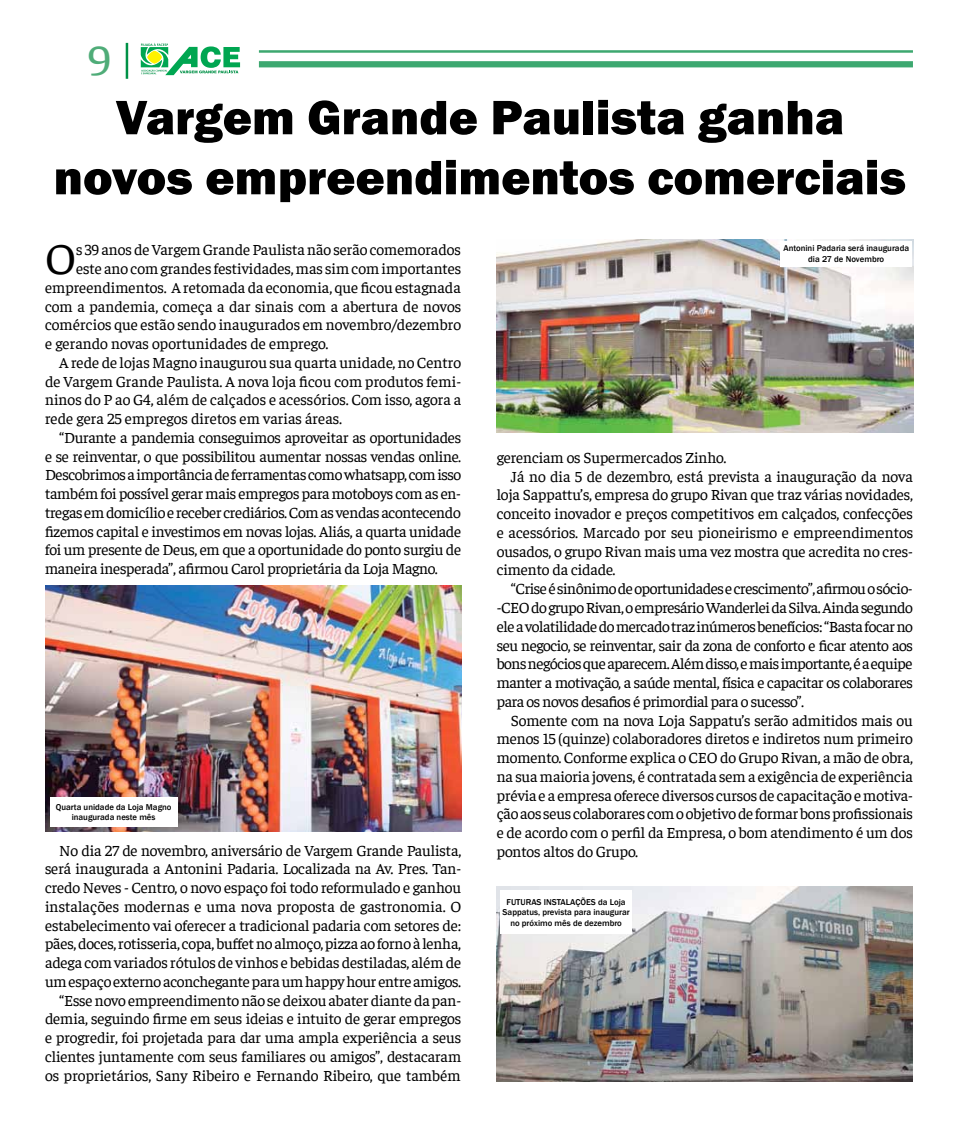
<style>
.page{position:relative;width:958px;height:1124px;background:#fff}
.page>*{position:absolute;margin:0;border:0;box-sizing:border-box;transform-origin:0 0}
.t1{font:800 50px/60px "Franklin Gothic";color:#000;text-align:center}
.t2{font:44.5px "Faustina";color:#000}
.t3{font:43.75px "Faustina";color:#4fac78;scale:1.09 1}
.t4{font:15.62px/18.8px "Faustina";letter-spacing:-.01em;color:#000;text-align:right}
.t5{font:15.62px "Faustina";letter-spacing:-.03em;color:#000}
.t6{font:500 8.75px/10.5px "Franklin Gothic";color:#000;text-align:center}
</style>
<div class="page">
<hr style="left:126px;top:43px;width:2px;height:36px;background:#009147">
<div style="left:259px;top:61px;width:653px;height:6px;background:#3da870"></div>
<hr style="left:259px;top:50px;width:653px;height:3px;background:#3da870">
<svg style="left:141px;top:43px;width:99px;height:32px"></svg>
<img style="left:496px;top:239px;width:417px;height:194px">
<img style="left:45px;top:586px;width:416px;height:245px">
<img style="left:496px;top:886px;width:416px;height:195px">
<div style="left:780px;top:241px;width:131px;height:25px;background:#fff"></div>
<div style="left:500px;top:890px;width:132px;height:43px;background:#fff"></div>
<div style="left:50px;top:797px;width:127px;height:29px;background:#fff"></div>
<h3 class="t3" style="left:88px;top:30px;width:23px">9</h3>
<h1 class="t1" style="left:54px;top:87px;width:853px">Vargem Grande Paulista ganha novos empreendimentos comerciais</h1>
<h2 class="t2" style="left:45px;top:229px;width:33px">O</h2>
<p class="t4" style="left:76px;top:239px;width:386px">s 39 anos de Vargem Grande Paulista não serão comemorados</p>
<p class="t4" style="left:76px;top:258px;width:387px">este ano com grandes festividades, mas sim com importantes</p>
<p class="t4" style="left:45px;top:277px;width:417px">empreendimentos. A retomada da economia, que ficou estagnada</p>
<p class="t4" style="left:45px;top:296px;width:417px">com a pandemia, começa a dar sinais com a abertura de novos</p>
<p class="t4" style="left:45px;top:314px;width:417px">comércios que estão sendo inaugurados em novembro/dezembro</p>
<p class="t4" style="left:45px;top:333px;width:285px">e gerando novas oportunidades de emprego.</p>
<p class="t4" style="left:59px;top:352px;width:403px">A rede de lojas Magno inaugurou sua quarta unidade, no Centro</p>
<p class="t4" style="left:45px;top:371px;width:417px">de Vargem Grande Paulista. A nova loja ficou com produtos femi-</p>
<p class="t4" style="left:45px;top:389px;width:417px">ninos do P ao G4, além de calçados e acessórios. Com isso, agora a</p>
<p class="t4" style="left:45px;top:408px;width:298px">rede gera 25 empregos diretos em varias áreas.</p>
<p class="t4" style="left:59px;top:427px;width:403px">“Durante a pandemia conseguimos aproveitar as oportunidades</p>
<p class="t4" style="left:45px;top:446px;width:417px">e se reinventar, o que possibilitou aumentar nossas vendas online.</p>
<p class="t4" style="left:45px;top:464px;width:418px">Descobrimos a importância de ferramentas como whatsapp, com isso</p>
<p class="t4" style="left:45px;top:483px;width:417px">também foi possível gerar mais empregos para motoboys com as en-</p>
<p class="t4" style="left:45px;top:502px;width:417px">tregas em domicílio e receber crediários. Com as vendas acontecendo</p>
<p class="t4" style="left:45px;top:521px;width:417px">fizemos capital e investimos em novas lojas. Aliás, a quarta unidade</p>
<p class="t4" style="left:45px;top:539px;width:417px">foi um presente de Deus, em que a oportunidade do ponto surgiu de</p>
<p class="t4" style="left:45px;top:558px;width:394px">maneira inesperada”, afirmou Carol proprietária da Loja Magno.</p>
<p class="t6" style="left:56px;top:801px;width:117px">Quarta unidade da Loja Magno inaugurada neste mês</p>
<p class="t4" style="left:45px;top:839px;width:418px">No dia 27 de novembro, aniversário de Vargem Grande Paulista, será inaugurada a Antonini Padaria. Localizada na Av. Pres. Tan&shy;credo Neves - Centro, o novo espaço foi todo reformulado e ganhou instalações modernas e uma nova proposta de gastronomia. O estabelecimento vai oferecer a tradicional padaria com setores de: pães, doces, rotisseria, copa, buffet no almoço, pizza ao forno à lenha, adega com variados rótulos de vinhos e bebidas destiladas, além de um espaço externo aconchegante para um happy hour entre amigos. “Esse novo empreendimento não se deixou abater diante da pan&shy;demia, seguindo firme em seus ideias e intuito de gerar empregos e progredir, foi projetada para dar uma ampla experiência a seus clientes juntamente com seus familiares ou amigos”, destacaram os proprietários, Sany Ribeiro e Fernando Ribeiro, que também</p>
<p class="t6" style="left:783px;top:243px;width:127px">Antonini Padaria será inaugurada dia 27 de Novembro</p>
<p class="t4" style="left:496px;top:447px;width:231px">gerenciam os Supermercados Zinho.</p>
<p class="t4" style="left:511px;top:466px;width:403px">Já no dia 5 de dezembro, está prevista a inauguração da nova</p>
<p class="t4" style="left:496px;top:484px;width:417px">loja Sappattu’s, empresa do grupo Rivan que traz várias novidades,</p>
<p class="t4" style="left:496px;top:503px;width:417px">conceito inovador e preços competitivos em calçados, confecções</p>
<p class="t4" style="left:496px;top:522px;width:418px">e acessórios. Marcado por seu pioneirismo e empreendimentos</p>
<p class="t4" style="left:496px;top:541px;width:417px">ousados, o grupo Rivan mais uma vez mostra que acredita no cres-</p>
<p class="t4" style="left:496px;top:559px;width:120px">cimento da cidade.</p>
<p class="t5" style="left:511px;top:578px;width:403px">“Crise é sinônimo de oportunidades e crescimento”, afirmou o sócio-</p>
<p class="t5" style="left:496px;top:597px;width:417px">-CEO do grupo Rivan, o empresário Wanderlei da Silva. Ainda segundo</p>
<p class="t5" style="left:496px;top:616px;width:418px">ele a volatilidade do mercado traz inúmeros benefícios: “Basta focar no</p>
<p class="t5" style="left:496px;top:634px;width:417px">seu negocio, se reinventar, sair da zona de conforto e ficar atento aos</p>
<p class="t5" style="left:496px;top:653px;width:417px">bons negócios que aparecem. Além disso, e mais importante, é a equipe</p>
<p class="t5" style="left:496px;top:672px;width:417px">manter a motivação, a saúde mental, física e capacitar os colaborares</p>
<p class="t5" style="left:496px;top:691px;width:309px">para os novos desafios é primordial para o sucesso”.</p>
<p class="t4" style="left:511px;top:709px;width:403px">Somente com na nova Loja Sappatu’s serão admitidos mais ou</p>
<p class="t4" style="left:496px;top:728px;width:417px">menos 15 (quinze) colaboradores diretos e indiretos num primeiro</p>
<p class="t4" style="left:496px;top:747px;width:417px">momento. Conforme explica o CEO do Grupo Rivan, a mão de obra,</p>
<p class="t4" style="left:496px;top:766px;width:417px">na sua maioria jovens, é contratada sem a exigência de experiência</p>
<p class="t4" style="left:496px;top:784px;width:417px">prévia e a empresa oferece diversos cursos de capacitação e motiva-</p>
<p class="t4" style="left:496px;top:803px;width:418px">ção aos seus colaborares com o objetivo de formar bons profissionais</p>
<p class="t4" style="left:496px;top:822px;width:417px">e de acordo com o perfil da Empresa, o bom atendimento é um dos</p>
<p class="t4" style="left:496px;top:841px;width:143px">pontos altos do Grupo.</p>
<p class="t6" style="left:502px;top:896px;width:128px">FUTURAS INSTALAÇÕES da Loja<br>Sappatus, prevista para inaugurar no próximo mês de dezembro</p>
</div>
